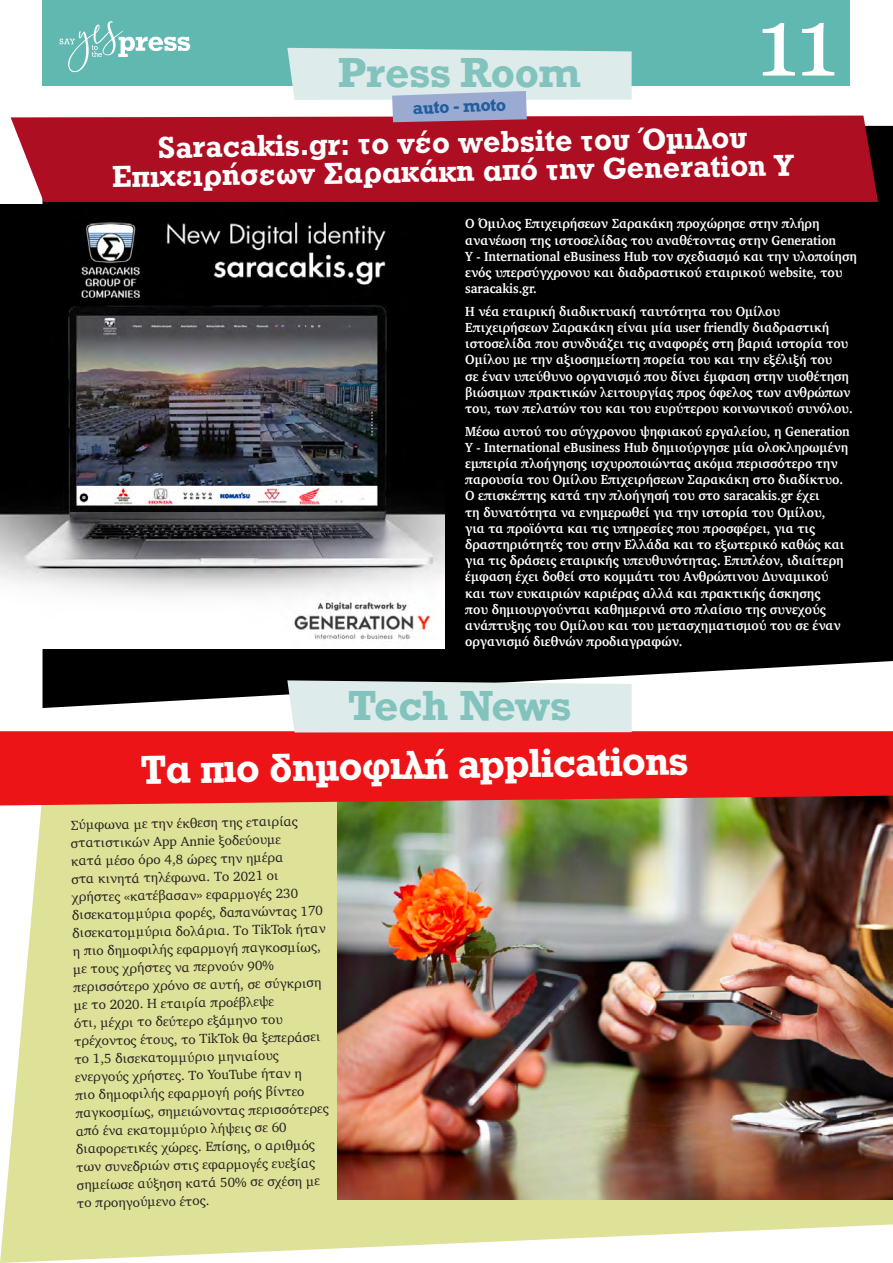
<style>
.page{position:relative;width:893px;height:1263px;background:#fff}
.page>*{position:absolute;margin:0;border:0;box-sizing:border-box;transform-origin:0 0}
.t1{font:97.5px "Georgia";color:#fff}
.t2{font:42px "UB Rockwell Bold";color:#fff}
.t3{font:700 39.6px "Rockwell";color:#82c3bd}
.t4{font:31.5px/28.5px "UB Rockwell Bold";color:#fff;text-align:center}
.t5{font:700 16.65px "Rockwell";color:#215e9e}
.t6{font:700 13.5px/16.2px "Charter";letter-spacing:-.005em;color:#fff;scale:.93 1}
.t7{font:13.5px/18px "Charter";color:#231f20}
</style>
<div class="page">
<div style="left:43px;top:0;width:807px;height:85px;background:#61b8b0"></div>
<svg style="left:60px;top:21px;width:130px;height:51px"></svg>
<div style="left:43px;top:126px;width:850px;height:582px;background:#000"></div>
<div style="left:11px;top:116px;width:867px;height:86px;background:#ad0e22"></div>
<svg style="left:0;top:805px;width:893px;height:458px;background:#e1e5a5"></svg>
<svg style="left:287px;top:48px;width:345px;height:74px"></svg>
<img style="left:0;top:204px;width:444px;height:444px">
<img style="left:338px;top:805px;width:555px;height:394px">
<svg style="left:0;top:731px;width:893px;height:74px;background:#e51b1a"></svg>
<div style="left:287px;top:680px;width:345px;height:52px;background:#ddecea"></div>
<h3 class="t3" style="left:338px;top:47px;width:245px">Press Room</h3>
<p class="t5" style="left:412px;top:97px;width:95px;rotate:-2deg">auto - moto</p>
<h1 class="t1" style="left:756px;top:-29px;width:83px">11</h1>
<h3 class="t4" style="left:112px;top:134px;width:682px;rotate:-1deg">Saracakis.gr: το νέο website του Όμιλου<br>Επιχειρήσεων Σαρακάκη από την Generation Y</h3>
<p class="t6" style="left:465px;top:216px;width:423px">Ο Όμιλος Επιχειρήσεων Σαρακάκη προχώρησε στην πλήρη ανανέωση της ιστοσελίδας του αναθέτοντας στην Generation<br>Y - International eBusiness Hub τον σχεδιασμό και την υλοποίηση ενός υπερσύγχρονου και διαδραστικού εταιρικού website, του saracakis.gr.</p>
<p class="t6" style="left:465px;top:303px;width:418px">H νέα εταιρική διαδικτυακή ταυτότητα του Ομίλου Επιχειρήσεων Σαρακάκη είναι μία user friendly διαδραστική ιστοσελίδα που συνδυάζει τις αναφορές στη βαριά ιστορία του Ομίλου με την αξιοσημείωτη πορεία του και την εξέλιξή του<br>σε έναν υπεύθυνο οργανισμό που δίνει έμφαση στην υιοθέτηση βιώσιμων πρακτικών λειτουργίας προς όφελος των ανθρώπων του, των πελατών του και του ευρύτερου κοινωνικού συνόλου.</p>
<p class="t6" style="left:465px;top:423px;width:415px">Μέσω αυτού του σύγχρονου ψηφιακού εργαλείου, η Generation Y - International eBusiness Hub δημιούργησε μία ολοκληρωμένη εμπειρία πλοήγησης ισχυροποιώντας ακόμα περισσότερο την παρουσία του Ομίλου Επιχειρήσεων Σαρακάκη στο διαδίκτυο.<br>Ο επισκέπτης κατά την πλοήγησή του στο saracakis.gr έχει<br>τη δυνατότητα να ενημερωθεί για την ιστορία του Ομίλου,<br>για τα προϊόντα και τις υπηρεσίες που προσφέρει, για τις δραστηριότητές του στην Ελλάδα και το εξωτερικό καθώς και για τις δράσεις εταιρικής υπευθυνότητας. Επιπλέον, ιδιαίτερη έμφαση έχει δοθεί στο κομμάτι του Ανθρώπινου Δυναμικού και των ευκαιριών καριέρας αλλά και πρακτικής άσκησης<br>που δημιουργούνται καθημερινά στο πλαίσιο της συνεχούς ανάπτυξης του Ομίλου και του μετασχηματισμού του σε έναν οργανισμό διεθνών προδιαγραφών.</p>
<h3 class="t3" style="left:348px;top:679px;width:225px">Tech News</h3>
<h2 class="t2" style="left:141px;top:745px;width:549px;rotate:-1deg">Tα πιο δημοφιλή applications</h2>
<p class="t7" style="left:70px;top:816px;width:255px;rotate:-1deg">Σύμφωνα με την έκθεση της εταιρίας στατιστικών App Annie ξοδεύουμε<br>κατά μέσο όρο 4,8 ώρες την ημέρα<br>στα κινητά τηλέφωνα. Το 2021 οι χρήστες «κατέβασαν» εφαρμογές 230 δισεκατομμύρια φορές, δαπανώντας 170 δισεκατομμύρια δολάρια. Το TikTok ήταν η πιο δημοφιλής εφαρμογή παγκοσμίως, με τους χρήστες να περνούν 90% περισσότερο χρόνο σε αυτή, σε σύγκριση με το 2020. Η εταιρία προέβλεψε<br>ότι, μέχρι το δεύτερο εξάμηνο του τρέχοντος έτους, το TikTok θα ξεπεράσει το 1,5 δισεκατομμύριο μηνιαίους ενεργούς χρήστες. Το YouTube ήταν η<br>πιο δημοφιλής εφαρμογή ροής βίντεο παγκοσμίως, σημειώνοντας περισσότερες από ένα εκατομμύριο λήψεις σε 60 διαφορετικές χώρες. Επίσης, ο αριθμός των συνεδριών στις εφαρμογές ευεξίας σημείωσε αύξηση κατά 50% σε σχέση με το προηγούμενο έτος.</p>
</div>
